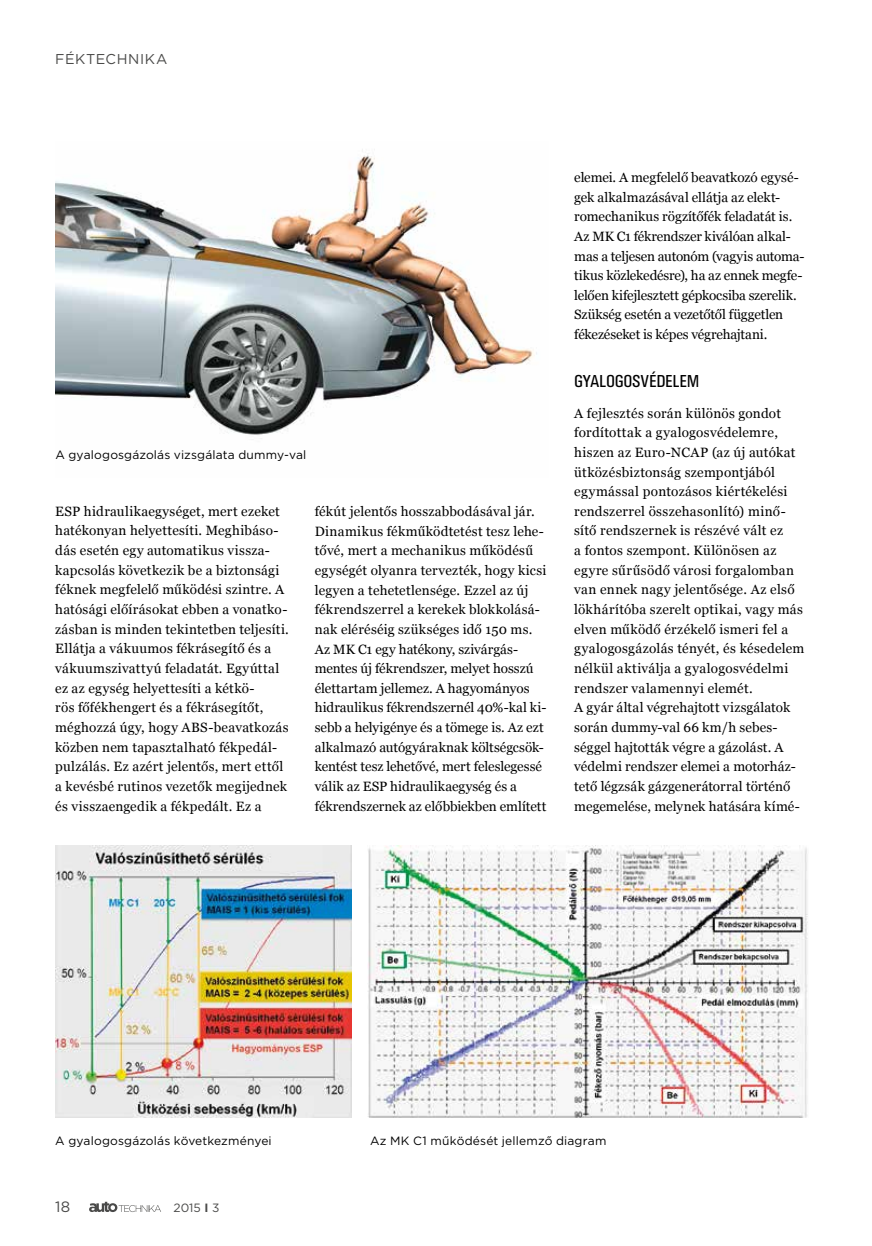
<style>
.page{position:relative;width:872px;height:1246px;background:#fff}
.page>*{position:absolute;margin:0;border:0;box-sizing:border-box;transform-origin:0 0}
.t1{font:18px "U001 Con";letter-spacing:.015em;color:#000}
.t2{font:15px "Gotham";color:#4a4a49}
.t3{font:14.25px "Gotham";letter-spacing:.04em;color:#4a4a49}
.t4{font:13.5px/19.6px "Georgia";letter-spacing:.01em;color:#000}
.t5{font:13.5px/19.6px "Georgia";letter-spacing:-.01em;color:#000}
.t6{font:12px "Gotham";letter-spacing:.015em;color:#000}
.t7{font:12px "Gotham";color:#4a4a49}
.s1{font-weight:700}
</style>
<div class="page">
<svg style="left:89px;top:1202px;width:72px;height:10px"></svg>
<img style="left:55px;top:149px;width:482px;height:290px">
<img style="left:55px;top:845px;width:297px;height:273px">
<img style="left:368px;top:845px;width:440px;height:273px">
<p class="t3" style="left:55px;top:50px;width:114px">FÉKTECHNIKA</p>
<p class="t6" style="left:55px;top:447px;width:252px">A gyalogosgázolás vizsgálata dummy-val</p>
<p class="t4" style="left:55px;top:501px;width:235px">ESP hidraulikaegységet, mert ezeket hatékonyan helyettesíti. Meghibáso&shy;dás esetén egy automatikus vissza&shy;kapcsolás következik be a biztonsági féknek megfelelő működési szintre. A hatósági előírásokat ebben a vonatko&shy;zásban is minden tekintetben teljesíti.<br>Ellátja a vákuumos fékrásegítő és a vákuumszivattyú feladatát. Egyúttal ez az egység helyettesíti a kétkö-<br>rös főfékhengert és a fékrásegítőt, méghozzá úgy, hogy ABS-beavatkozás közben nem tapasztalható fékpedál&shy;pulzálás. Ez azért jelentős, mert ettől a kevésbé rutinos vezetők megijednek és visszaengedik a fékpedált. Ez a</p>
<p class="t4" style="left:315px;top:501px;width:233px">fékút jelentős hosszabbodásával jár.<br>Dinamikus fékműködtetést tesz lehe&shy;tővé, mert a mechanikus működésű egységét olyanra tervezték, hogy kicsi legyen a tehetetlensége. Ezzel az új fékrendszerrel a kerekek blokkolásá&shy;nak eléréséig szükséges idő 150 ms.<br>Az MK C1 egy hatékony, szivárgás&shy;mentes új fékrendszer, melyet hosszú élettartam jellemez. A hagyományos hidraulikus fékrendszernél 40%-kal ki&shy;sebb a helyigénye és a tömege is. Az ezt alkalmazó autógyáraknak költségcsök&shy;kentést tesz lehetővé, mert feleslegessé válik az ESP hidraulikaegység és a fékrendszernek az előbbiekben említett</p>
<p class="t5" style="left:574px;top:167px;width:232px">elemei. A megfelelő beavatkozó egysé&shy;gek alkalmazásával ellátja az elekt&shy;romechanikus rögzítőfék feladatát is.<br>Az MK C1 fékrendszer kiválóan alkal&shy;mas a teljesen autonóm (vagyis automa&shy;tikus közlekedésre), ha az ennek megfe&shy;lelően kifejlesztett gépkocsiba szerelik.<br>Szükség esetén a vezetőtől független fékezéseket is képes végrehajtani.</p>
<h1 class="t1" style="left:574px;top:371px;width:126px">GYALOGOSVÉDELEM</h1>
<p class="t4" style="left:574px;top:402px;width:232px">A fejlesztés során különös gondot fordítottak a gyalogosvédelemre, hiszen az Euro-NCAP (az új autókat ütközésbiztonság szempontjából egymással pontozásos kiértékelési rendszerrel összehasonlító) minő&shy;sítő rendszernek is részévé vált ez<br>a fontos szempont. Különösen az egyre sűrűsödő városi forgalomban van ennek nagy jelentősége. Az első lökhárítóba szerelt optikai, vagy más elven működő érzékelő ismeri fel a gyalogosgázolás tényét, és késedelem nélkül aktiválja a gyalogosvédelmi rendszer valamennyi elemét.<br>A gyár által végrehajtott vizsgálatok során dummy-val 66 km/h sebes&shy;séggel hajtották végre a gázolást. A védelmi rendszer elemei a motorház&shy;tető légzsák gázgenerátorral történő megemelése, melynek hatására kímé-</p>
<p class="t6" style="left:55px;top:1133px;width:218px">A gyalogosgázolás következményei</p>
<p class="t6" style="left:370px;top:1133px;width:238px">Az MK C1 működését jellemző diagram</p>
<p class="t2" style="left:55px;top:1197px;width:16px">18</p>
<p class="t7" style="left:173px;top:1200px;width:47px">2015 <span class="s1">I</span> 3</p>
</div>
